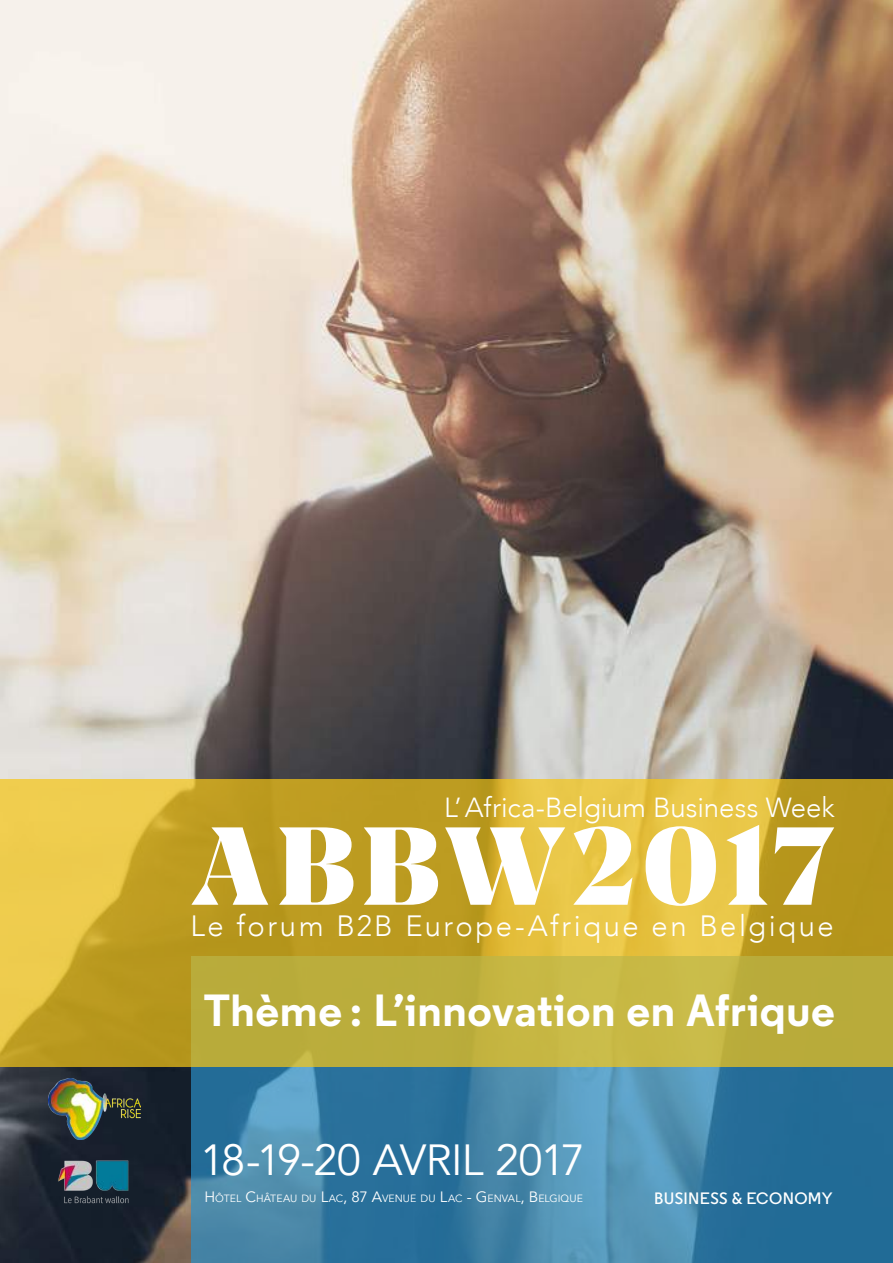
<style>
.page{position:relative;width:893px;height:1263px;background:#fff}
.page>*{position:absolute;margin:0;border:0;box-sizing:border-box;transform-origin:0 0}
.t1{font:900 110.1px "Noe Display";letter-spacing:.055em;color:#fff}
.t2{font:700 45px "Regular";letter-spacing:.015em;color:#fff}
.t3{font:43.5px "Avenir";letter-spacing:-.035em;color:#fff}
.t4{font:300 29.25px "Avenir";letter-spacing:.085em;color:#fff}
.t5{font:300 27.6px "Avenir";letter-spacing:-.005em;color:#fff}
.t6{font:600 16.5px "Regular";letter-spacing:.02em;color:#fff}
.t7{font:10.5px "Avenir";letter-spacing:.005em;color:#fff}
.s1{font-size:15px}
</style>
<div class="page">
<img style="left:0;top:0;width:893px;height:1263px">
<svg style="left:192px;top:1067px;width:701px;height:196px;background:#3a7fa5"></svg>
<svg style="left:0;top:779px;width:893px;height:288px;background:#c9ad34"></svg>
<img style="left:49px;top:1078px;width:91px;height:62px">
<img style="left:51px;top:1152px;width:85px;height:59px">
<h3 class="t5" style="left:444px;top:791px;width:392px">L’Africa-Belgium Business Week</h3>
<h1 class="t1" style="left:194px;top:794px;width:641px">ABBW2017</h1>
<h3 class="t4" style="left:190px;top:908px;width:645px">Le forum B2B Europe-Afrique en Belgique</h3>
<h2 class="t2" style="left:204px;top:981px;width:633px">Thème : L’innovation en Afrique</h2>
<h3 class="t3" style="left:200px;top:1134px;width:386px">18-19-20 AVRIL 2017</h3>
<p class="t7" style="left:204px;top:1192px;width:380px"><span class="s1">H</span>ÔTEL <span class="s1">C</span>HÂTEAU DU <span class="s1">L</span>AC<span class="s1">, 87 A</span>VENUE DU <span class="s1">L</span>AC <span class="s1">- G</span>ENVAL<span class="s1">, B</span>ELGIQUE</p>
<h3 class="t6" style="left:654px;top:1187px;width:180px">BUSINESS &amp; ECONOMY</h3>
</div>
